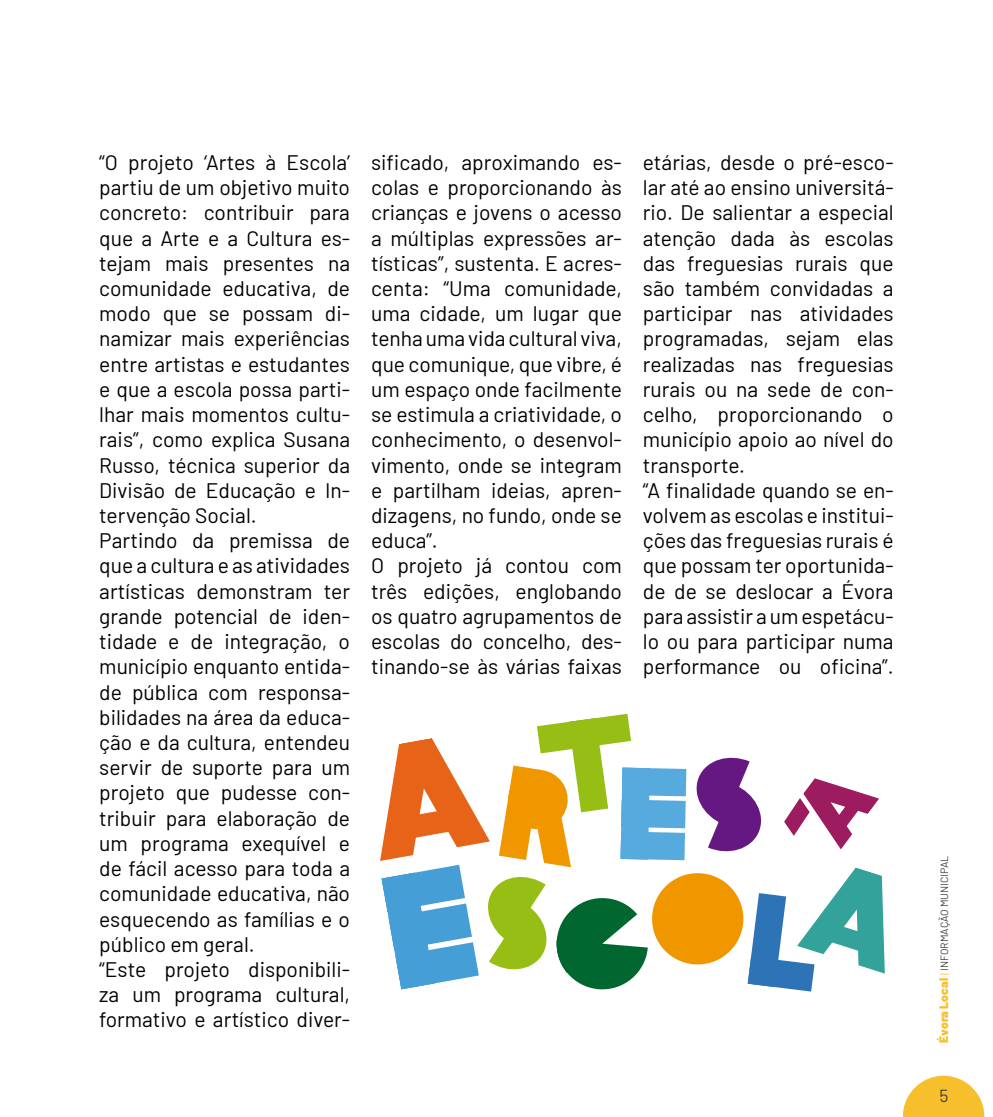
<style>
.page{position:relative;width:993px;height:1117px;background:#fff}
.page>*{position:absolute;margin:0;border:0;box-sizing:border-box;transform-origin:0 0}
.t1{font:21px/25.2px "Barlow";color:#000}
.t2{font:17.5px "Barlow";color:#434141}
.t3{font:10.5px "Barlow";color:#434141}
.s1{font-weight:900;font-size:12.25px;color:#f8bf2c}
.s2{color:#f8bf2c}
</style>
<div class="page">
<svg style="left:902px;top:1075px;width:81px;height:41px"></svg>
<svg style="left:380px;top:713px;width:504px;height:278px"></svg>
<p class="t1" style="left:99px;top:148px;width:252px">“O projeto ‘Artes à Escola’ partiu de um objetivo muito concreto: contribuir para que a Arte e a Cultura es&shy;tejam mais presentes na comunidade educativa, de modo que se possam di&shy;namizar mais experiências entre artistas e estudantes e que a escola possa parti&shy;lhar mais momentos cultu&shy;rais”, como explica Susana<br>Russo, técnica superior da<br>Divisão de Educação e In&shy;tervenção Social.<br>Partindo da premissa de que a cultura e as atividades artísticas demonstram ter grande potencial de iden&shy;tidade e de integração, o município enquanto entida&shy;de pública com responsa&shy;bilidades na área da educa&shy;ção e da cultura, entendeu servir de suporte para um projeto que pudesse con&shy;tribuir para elaboração de um programa exequível e de fácil acesso para toda a comunidade educativa, não esquecendo as famílias e o público em geral.<br>“Este projeto disponibili&shy;za um programa cultural, formativo e artístico diver-</p>
<p class="t1" style="left:371px;top:148px;width:252px">sificado, aproximando es&shy;colas e proporcionando às crianças e jovens o acesso a múltiplas expressões ar&shy;tísticas”, sustenta. E acres&shy;centa: “Uma comunidade, uma cidade, um lugar que tenha uma vida cultural viva, que comunique, que vibre, é um espaço onde facilmente se estimula a criatividade, o conhecimento, o desenvol&shy;vimento, onde se integram e partilham ideias, apren&shy;dizagens, no fundo, onde se educa”.<br>O projeto já contou com três edições, englobando os quatro agrupamentos de escolas do concelho, des&shy;tinando-se às várias faixas</p>
<p class="t1" style="left:642px;top:148px;width:252px">etárias, desde o pré-esco&shy;lar até ao ensino universitá&shy;rio. De salientar a especial atenção dada às escolas das freguesias rurais que são também convidadas a participar nas atividades programadas, sejam elas realizadas nas freguesias rurais ou na sede de con&shy;celho, proporcionando o município apoio ao nível do transporte.<br>“A finalidade quando se en&shy;volvem as escolas e institui&shy;ções das freguesias rurais é que possam ter oportunida&shy;de de se deslocar a Évora para assistir a um espetácu&shy;lo ou para participar numa performance ou oficina”.</p>
<p class="t3" style="left:936px;top:1042px;width:188px;rotate:-90deg"><span class="s1">Évora Local</span> <span class="s2">|</span> INFORMAÇÃO MUNICIPAL</p>
<p class="t2" style="left:939px;top:1083px;width:10px">5</p>
</div>
